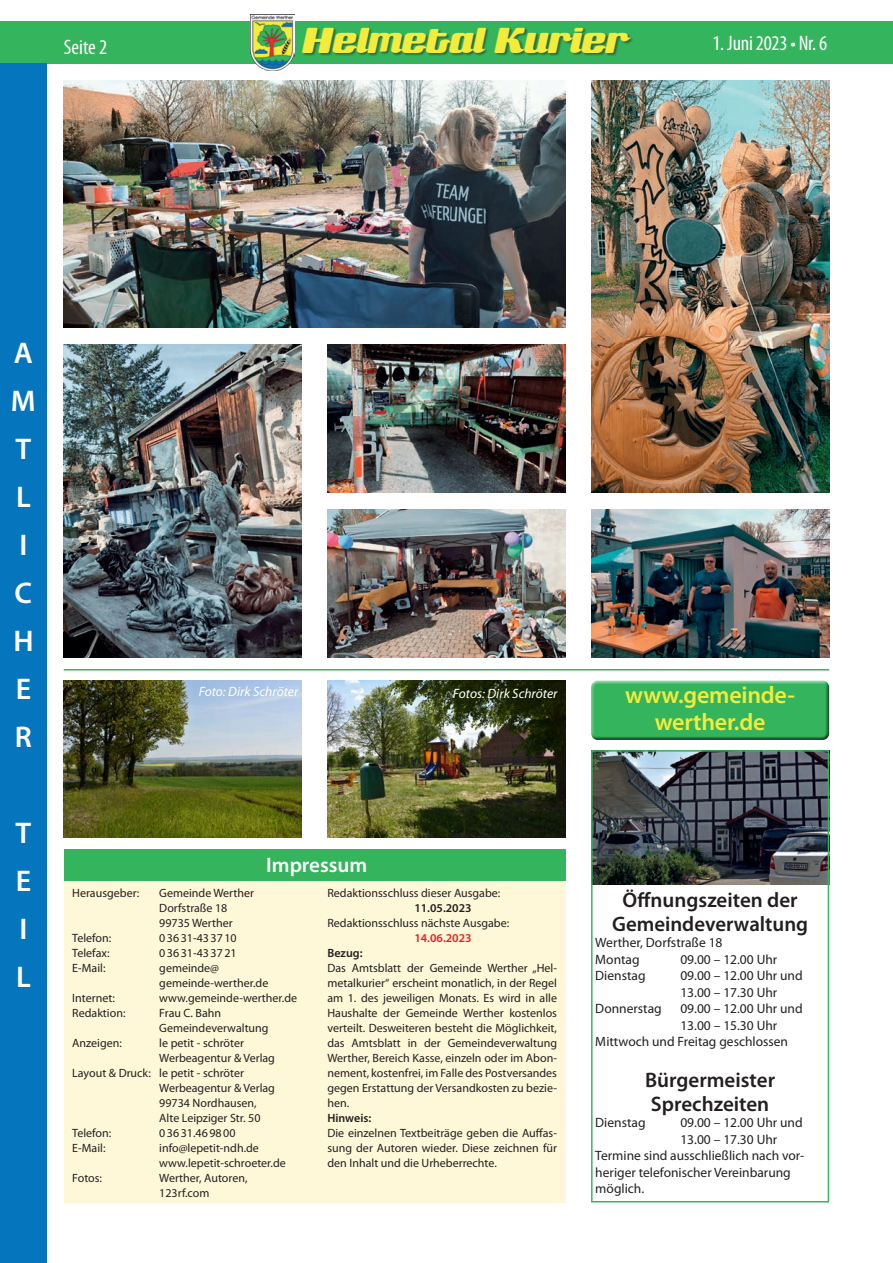
<style>
.page{position:relative;width:893px;height:1263px;background:#fff}
.page>*{position:absolute;margin:0;border:0;box-sizing:border-box;transform-origin:0 0}
.t1{font:condensed 42px "Sneakers Script";color:#f3ec3c}
.t2{font:600 30px/48px "Myriad Pro";color:#fff}
.t3{font:600 24px/27px "Myriad Pro";letter-spacing:-.01em;color:#f3ec3c;text-align:center}
.t4{font:600 21px/24px "Myriad Pro";color:#231f20;text-align:center}
.t5{font:condensed 21px "Myriad Pro";letter-spacing:-.01em;color:#fff}
.t6{font:600 21px "Myriad Pro";color:#fff}
.t7{font:13.5px/16.5px "Myriad Pro";color:#231f20}
.t8{font:italic 13.5px "Myriad Pro";color:#fff}
.t9{font:12px/15px "Myriad Pro";color:#231f20}
.t10{font:600 12px "Myriad Pro";color:#231f20}
.t11{font:600 12px "Myriad Pro";color:#ee1d23}
</style>
<div class="page">
<div style="left:0;top:21px;width:893px;height:43px;background:#34b55d"></div>
<div style="left:303px;top:27px;width:331px;height:30px;background:#231f20;opacity:.5"></div>
<img style="left:251px;top:15px;width:43px;height:55px">
<img style="left:594px;top:753px;width:232px;height:131px">
<div style="left:591px;top:750px;width:238px;height:452px;border:2px solid #34b55d"></div>
<div style="left:64px;top:856px;width:502px;height:346px;background:#fef7d4"></div>
<div style="left:64px;top:849px;width:502px;height:32px;background:#34b55d"></div>
<div style="left:0;top:64px;width:47px;height:1199px;background:#0575bd"></div>
<img style="left:64px;top:680px;width:238px;height:158px">
<div style="left:589px;top:679px;width:241px;height:58px;background:#dbf1e2"></div>
<div style="left:589px;top:681px;width:241px;height:61px;background:#231f20;opacity:.75"></div>
<img style="left:327px;top:680px;width:239px;height:158px">
<hr style="left:64px;top:669px;width:765px;height:1px;background:#34b55d">
<img style="left:64px;top:81px;width:502px;height:247px">
<img style="left:64px;top:344px;width:238px;height:314px">
<img style="left:591px;top:81px;width:238px;height:412px">
<img style="left:327px;top:509px;width:239px;height:149px">
<img style="left:327px;top:344px;width:239px;height:149px">
<img style="left:591px;top:509px;width:238px;height:149px">
<h3 class="t5" style="left:64px;top:34px;width:45px">Seite 2</h3>
<h1 class="t1" style="left:302px;top:15px;width:326px">Helmetal Kurier</h1>
<h3 class="t5" style="left:712px;top:30px;width:116px">1. Juni 2023 • Nr. 6</h3>
<h2 class="t2" style="left:11px;top:328px;width:26px">A<br>M<br>T<br>L<br>I<br>C<br>H<br>E<br>R</h2>
<h2 class="t2" style="left:16px;top:808px;width:17px">T<br>E<br>I<br>L</h2>
<p class="t8" style="left:199px;top:683px;width:101px">Foto: Dirk Schröter</p>
<h3 class="t3" style="left:625px;top:680px;width:171px">www.gemeinde&shy;werther.de</h3>
<p class="t8" style="left:453px;top:685px;width:106px">Fotos: Dirk Schröter</p>
<h3 class="t6" style="left:266px;top:852px;width:103px">Impressum</h3>
<p class="t9" style="left:72px;top:885px;width:68px">Herausgeber:</p>
<p class="t9" style="left:159px;top:885px;width:96px">Gemeinde Werther<br>Dorfstraße 18<br>99735 Werther</p>
<p class="t9" style="left:72px;top:930px;width:41px">Telefon:</p>
<p class="t9" style="left:159px;top:930px;width:79px">03631-433710</p>
<p class="t9" style="left:72px;top:945px;width:39px">Telefax:</p>
<p class="t9" style="left:159px;top:945px;width:79px">03631-433721</p>
<p class="t9" style="left:72px;top:960px;width:35px">E-Mail:</p>
<p class="t9" style="left:159px;top:960px;width:111px">gemeinde@ gemeinde-werther.de</p>
<p class="t9" style="left:72px;top:990px;width:44px">Internet:</p>
<p class="t9" style="left:159px;top:990px;width:139px">www.gemeinde-werther.de</p>
<p class="t9" style="left:72px;top:1005px;width:55px">Redaktion:</p>
<p class="t9" style="left:159px;top:1005px;width:111px">Frau C. Bahn<br>Gemeindeverwaltung</p>
<p class="t9" style="left:72px;top:1035px;width:51px">Anzeigen:</p>
<p class="t9" style="left:159px;top:1035px;width:86px">le petit - schröter</p>
<p class="t9" style="left:159px;top:1050px;width:117px">Werbeagentur &amp; Verlag</p>
<p class="t9" style="left:72px;top:1065px;width:173px">Layout &amp; Druck: le petit - schröter</p>
<p class="t9" style="left:159px;top:1080px;width:117px">Werbeagentur &amp; Verlag</p>
<p class="t9" style="left:159px;top:1095px;width:99px">99734 Nordhausen,</p>
<p class="t9" style="left:159px;top:1110px;width:103px">Alte Leipziger Str. 50</p>
<p class="t9" style="left:72px;top:1125px;width:41px">Telefon:</p>
<p class="t9" style="left:159px;top:1125px;width:78px">03631.469800</p>
<p class="t9" style="left:72px;top:1140px;width:35px">E-Mail:</p>
<p class="t9" style="left:159px;top:1140px;width:128px">info@lepetit-ndh.de www.lepetit-schroeter.de</p>
<p class="t9" style="left:72px;top:1170px;width:31px">Fotos:</p>
<p class="t9" style="left:159px;top:1170px;width:90px">Werther, Autoren,<br>123rf.com</p>
<p class="t9" style="left:327px;top:885px;width:174px">Redaktionsschluss dieser Ausgabe:</p>
<p class="t10" style="left:414px;top:900px;width:59px">11.05.2023</p>
<p class="t9" style="left:327px;top:915px;width:183px">Redaktionsschluss nächste Ausgabe:</p>
<p class="t11" style="left:414px;top:930px;width:59px">14.06.2023</p>
<p class="t10" style="left:327px;top:945px;width:37px">Bezug:</p>
<p class="t9" style="left:327px;top:960px;width:231px;text-align:justify">Das Amtsblatt der Gemeinde Werther „Hel&shy;metalkurier“ erscheint monatlich, in der Regel am 1. des jeweiligen Monats. Es wird in alle Haushalte der Gemeinde Werther kostenlos verteilt. Desweiteren besteht die Möglichkeit, das Amtsblatt in der Gemeindeverwaltung Werther, Bereich Kasse, einzeln oder im Abon&shy;nement, kostenfrei, im Falle des Postversandes gegen Erstattung der Versandkosten zu bezie&shy;hen.</p>
<p class="t10" style="left:327px;top:1110px;width:45px">Hinweis:</p>
<p class="t9" style="left:327px;top:1125px;width:231px;text-align:justify">Die einzelnen Textbeiträge geben die Auffas&shy;sung der Autoren wieder. Diese zeichnen für den Inhalt und die Urheberrechte.</p>
<h3 class="t4" style="left:612px;top:887px;width:198px">Öffnungszeiten der<br>Gemeindeverwaltung</h3>
<p class="t7" style="left:595px;top:934px;width:129px">Werther, Dorfstraße 18<br>Montag</p>
<p class="t7" style="left:680px;top:951px;width:98px">09.00 – 12.00 Uhr</p>
<p class="t7" style="left:595px;top:967px;width:52px">Dienstag</p>
<p class="t7" style="left:680px;top:967px;width:124px">09.00 – 12.00 Uhr und<br>13.00 – 17.30 Uhr</p>
<p class="t7" style="left:595px;top:1000px;width:68px">Donnerstag</p>
<p class="t7" style="left:680px;top:1000px;width:124px">09.00 – 12.00 Uhr und</p>
<p class="t7" style="left:680px;top:1017px;width:98px">13.00 – 15.30 Uhr</p>
<p class="t7" style="left:595px;top:1033px;width:194px">Mittwoch und Freitag geschlossen</p>
<h3 class="t4" style="left:645px;top:1067px;width:132px;text-align:left">Bürgermeister<br>Sprechzeiten</h3>
<p class="t7" style="left:595px;top:1114px;width:52px">Dienstag</p>
<p class="t7" style="left:680px;top:1114px;width:124px">09.00 – 12.00 Uhr und</p>
<p class="t7" style="left:680px;top:1131px;width:98px">13.00 – 17.30 Uhr</p>
<p class="t7" style="left:595px;top:1147px;width:211px">Termine sind ausschließlich nach vor-</p>
<p class="t7" style="left:595px;top:1164px;width:197px">heriger telefonischer Vereinbarung</p>
<p class="t7" style="left:595px;top:1180px;width:50px">möglich.</p>
</div>
